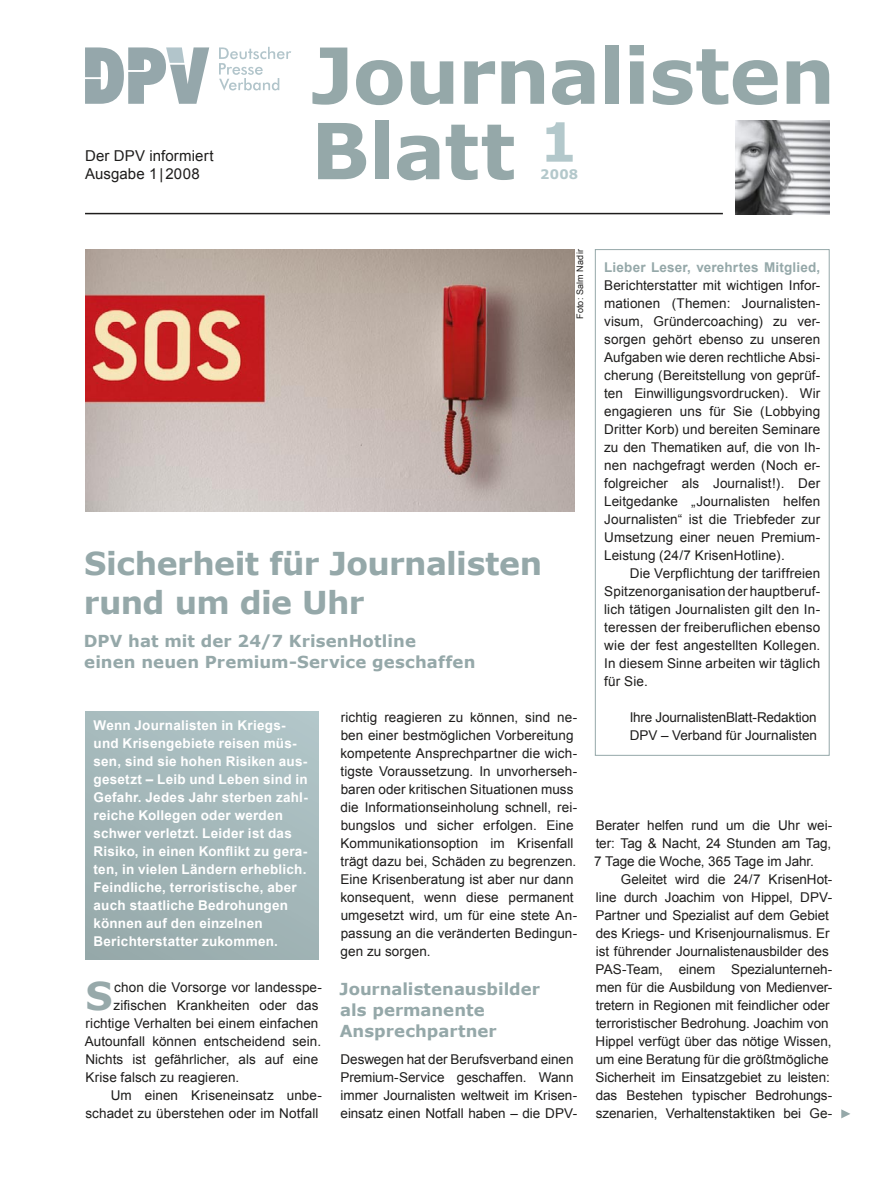
<style>
.page{position:relative;width:893px;height:1191px;background:#fff}
.page>*{position:absolute;margin:0;border:0;box-sizing:border-box;transform-origin:0 0}
.t1{font:700 77.4px/75.4px "Verdana";letter-spacing:-.015em;color:#95a8a9}
.t2{font:700 54px "Verdana";color:#b3c8cb}
.t3{font:700 38.25px "Verdana";color:#97a9aa}
.t4{font:700 31.5px/39px "Verdana";letter-spacing:-.02em;color:#95a8a9}
.t5{font:700 16.5px/21px "Verdana";letter-spacing:.005em;color:#95a8a9}
.t6{font:15px/18px "Arial";letter-spacing:.01em;color:#1e1d1c}
.t7{font:13.5px/18px "Arial";color:#1e1d1c}
.t8{font:700 13.5px/18px "Arial";letter-spacing:.015em;color:#fff}
.t9{font:700 13.5px "Arial";letter-spacing:.01em;color:#95a8a9}
.t10{font:700 13.2px "Verdana";color:#b3c8cb}
.t11{font:9px "Arial";letter-spacing:.02em;color:#1e1d1c}
</style>
<div class="page">
<div style="left:595px;top:249px;width:235px;height:506px;border:1px solid #95a8a9"></div>
<svg style="left:841px;top:1109px;width:9px;height:9px"></svg>
<hr style="left:85px;top:213px;width:638px;height:1px;background:#1e1d1c">
<img style="left:735px;top:120px;width:94px;height:94px">
<img style="left:85px;top:249px;width:489px;height:262px">
<svg style="left:219px;top:47px;width:72px;height:44px"></svg>
<svg style="left:85px;top:47px;width:124px;height:57px"></svg>
<div style="left:85px;top:711px;width:234px;height:249px;background:linear-gradient(to right,#9fb2b3,#a9bdbf)"></div>
<p class="t6" style="left:85px;top:147px;width:130px">Der DPV informiert<br>Ausgabe 1 | 2008</p>
<h1 class="t1" style="left:311px;top:35px;width:526px">Journalisten<br>Blatt</h1>
<h2 class="t2" style="left:539px;top:108px;width:40px">1</h2>
<p class="t10" style="left:540px;top:166px;width:39px">2008</p>
<p class="t11" style="left:575px;top:319px;width:71px;rotate:-90deg">Foto: Salm Nadir</p>
<h3 class="t4" style="left:84px;top:542px;width:460px">Sicherheit für Journalisten rund um die Uhr</h3>
<p class="t5" style="left:84px;top:630px;width:393px">DPV hat mit der 24/7 KrisenHotline<br>einen neuen Premium-Service geschaffen</p>
<p class="t8" style="left:94px;top:716px;width:216px">Wenn Journalisten in Kriegs&shy;und Krisengebiete reisen müs&shy;sen, sind sie hohen Risiken aus&shy;gesetzt – Leib und Leben sind in<br>Gefahr. Jedes Jahr sterben zahl&shy;reiche Kollegen oder werden schwer verletzt. Leider ist das<br>Risiko, in einen Konflikt zu gera&shy;ten, in vielen Ländern erheblich.<br>Feindliche, terroristische, aber auch staatliche Bedrohungen können auf den einzelnen<br>Berichterstatter zukommen.</p>
<h3 class="t3" style="left:85px;top:971px;width:29px">S</h3>
<p class="t7" style="left:114px;top:978px;width:209px">chon die Vorsorge vor landesspe-</p>
<p class="t7" style="left:114px;top:996px;width:206px">zifischen Krankheiten oder das</p>
<p class="t7" style="left:86px;top:1014px;width:234px">richtige Verhalten bei einem einfachen</p>
<p class="t7" style="left:85px;top:1032px;width:238px">Autounfall können entscheidend sein.</p>
<p class="t7" style="left:85px;top:1050px;width:234px">Nichts ist gefährlicher, als auf eine</p>
<p class="t7" style="left:85px;top:1068px;width:155px">Krise falsch zu reagieren.</p>
<p class="t7" style="left:111px;top:1086px;width:213px">Um einen Kriseneinsatz unbe-</p>
<p class="t7" style="left:85px;top:1104px;width:234px">schadet zu überstehen oder im Notfall</p>
<p class="t7" style="left:340px;top:708px;width:238px">richtig reagieren zu können, sind ne&shy;ben einer bestmöglichen Vorbereitung kompetente Ansprechpartner die wich&shy;tigste Voraussetzung. In unvorherseh&shy;baren oder kritischen Situationen muss die Informationseinholung schnell, rei&shy;bungslos und sicher erfolgen. Eine Kommunikationsoption im Krisenfall trägt dazu bei, Schäden zu begrenzen.<br>Eine Krisenberatung ist aber nur dann konsequent, wenn diese permanent umgesetzt wird, um für eine stete An&shy;passung an die veränderten Bedingun&shy;gen zu sorgen.</p>
<p class="t5" style="left:339px;top:978px;width:202px">Journalistenausbilder als permanente<br>Ansprechpartner</p>
<p class="t7" style="left:340px;top:1050px;width:238px">Deswegen hat der Berufsverband einen Premium-Service geschaffen. Wann immer Journalisten weltweit im Krisen&shy;einsatz einen Notfall haben – die DPV-</p>
<p class="t9" style="left:604px;top:259px;width:218px">Lieber Leser, verehrtes Mitglied,</p>
<p class="t7" style="left:604px;top:276px;width:218px;text-align:justify">Berichterstatter mit wichtigen Infor&shy;mationen (Themen: Journalisten&shy;visum, Gründercoaching) zu ver&shy;sorgen gehört ebenso zu unseren Aufgaben wie deren rechtliche Absi&shy;cherung (Bereitstellung von geprüf&shy;ten Einwilligungsvordrucken). Wir engagieren uns für Sie (Lobbying Dritter Korb) und bereiten Seminare zu den Thematiken auf, die von Ih&shy;nen nachgefragt werden (Noch er&shy;folgreicher als Journalist!). Der Leitgedanke „Journalisten helfen Journalisten“ ist die Triebfeder zur Umsetzung einer neuen Premium-Leistung (24/7 KrisenHotline).</p>
<p class="t7" style="left:604px;top:564px;width:218px;text-align:justify;text-indent:26px">Die Verpflichtung der tariffreien Spitzenorganisation der hauptberuf&shy;lich tätigen Journalisten gilt den In&shy;teressen der freiberuflichen ebenso wie der fest angestellten Kollegen.<br>In diesem Sinne arbeiten wir täglich für Sie.</p>
<p class="t7" style="left:630px;top:708px;width:189px">Ihre JournalistenBlatt-Redaktion<br>DPV – Verband für Journalisten</p>
<p class="t7" style="left:594px;top:816px;width:240px;text-align:justify">Berater helfen rund um die Uhr wei&shy;ter: Tag &amp; Nacht, 24 Stunden am Tag, 7 Tage die Woche, 365 Tage im Jahr.</p>
<p class="t7" style="left:595px;top:870px;width:238px;text-indent:25px">Geleitet wird die 24/7 KrisenHot&shy;line durch Joachim von Hippel, DPV-Partner und Spezialist auf dem Gebiet des Kriegs- und Krisenjournalismus. Er ist führender Journalistenausbilder des PAS-Team, einem Spezialunterneh&shy;men für die Ausbildung von Medienver&shy;tretern in Regionen mit feindlicher oder terroristischer Bedrohung. Joachim von Hippel verfügt über das nötige Wissen, um eine Beratung für die größtmögliche Sicherheit im Einsatzgebiet zu leisten: das Bestehen typischer Bedrohungs&shy;szenarien, Verhaltenstaktiken bei Ge-</p>
</div>
